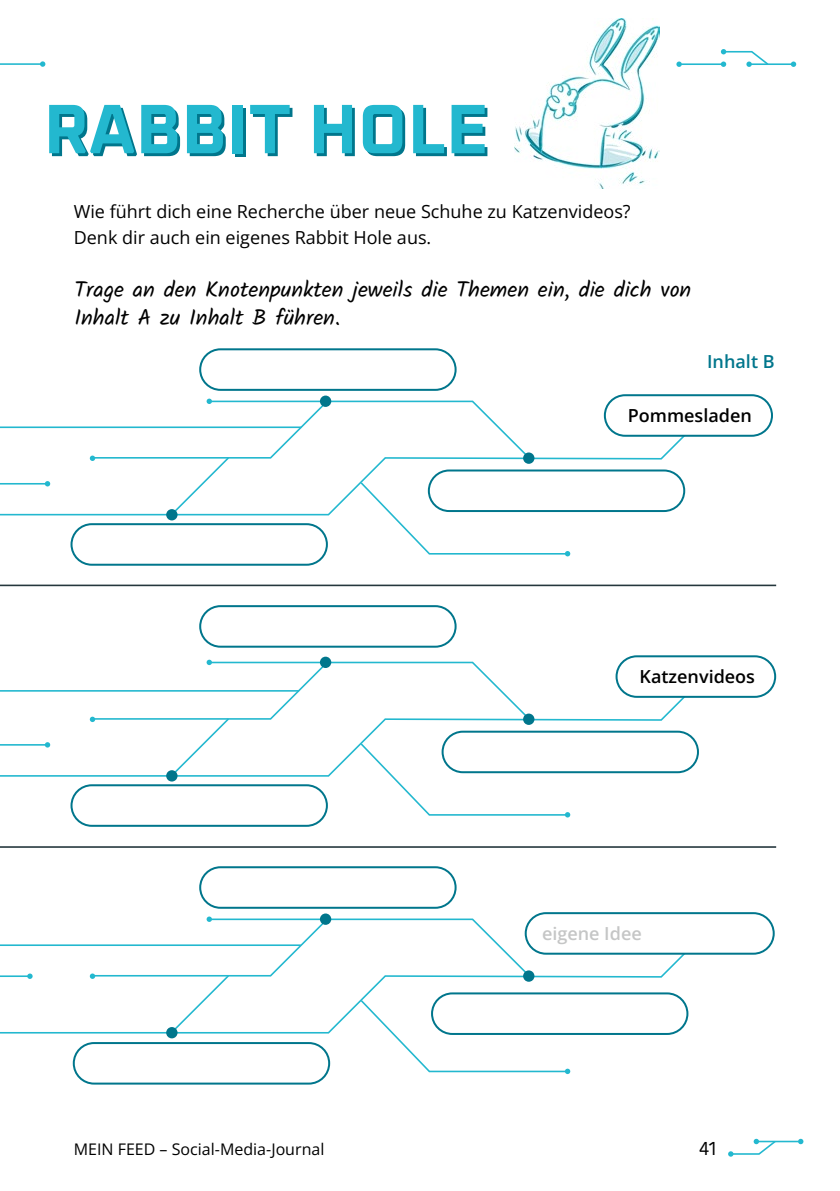
<style>
.page{position:relative;width:840px;height:1191px;background:#fff}
.page>*{position:absolute;margin:0;border:0;box-sizing:border-box;transform-origin:0 0}
.t1{font:700 70px "Oxanium";color:#00768c}
.t2{font:22px/28px "Kalam";color:#000}
.t3{font:20px "Kohinoor Telugu";color:#000}
.t4{font:18px/26px "Open Sans";color:#000}
.t5{font:600 18px "Open Sans";color:#000}
.t6{font:600 18px "Open Sans";color:#c5c6c6}
.t7{font:600 18px "Open Sans";color:#00768c}
.t8{font:16px "Open Sans";color:#000}
</style>
<div class="page">
<svg style="left:797px;top:1138px;width:6px;height:6px"></svg>
<hr style="left:755px;top:1140px;width:43px;height:2px;background:#23b8cf">
<svg style="left:728px;top:1138px;width:48px;height:18px"></svg>
<svg style="left:676px;top:62px;width:5px;height:5px"></svg>
<hr style="left:680px;top:63px;width:44px;height:2px;background:#23b8cf">
<svg style="left:791px;top:62px;width:4px;height:5px"></svg>
<hr style="left:747px;top:63px;width:44px;height:2px;background:#23b8cf">
<svg style="left:720px;top:49px;width:49px;height:18px"></svg>
<img style="left:514px;top:18px;width:145px;height:171px">
<svg style="left:40px;top:61px;width:5px;height:6px"></svg>
<hr style="left:0;top:63px;width:43px;height:2px;background:#23b8cf">
<div style="left:199px;top:605px;width:257px;height:42px;border:2px solid #00768c;border-radius:20px"></div>
<div style="left:70px;top:784px;width:258px;height:43px;border:2px solid #00768c;border-radius:20px"></div>
<svg style="left:0;top:661px;width:699px;height:116px"></svg>
<svg style="left:0;top:661px;width:50px;height:86px"></svg>
<svg style="left:90px;top:659px;width:480px;height:158px"></svg>
<hr style="left:0;top:690px;width:299px;height:1px;background:#23b8cf">
<div style="left:166px;top:770px;width:11px;height:11px;background:#00768c;border-radius:50%"></div>
<div style="left:320px;top:656px;width:11px;height:12px;background:#00768c;border-radius:50%"></div>
<div style="left:523px;top:713px;width:11px;height:12px;background:#00768c;border-radius:50%"></div>
<div style="left:616px;top:656px;width:158px;height:41px;background:#fff;border-radius:20px"></div>
<div style="left:615px;top:655px;width:160px;height:43px;border:2px solid #00768c;border-radius:20px"></div>
<div style="left:199px;top:866px;width:257px;height:42px;border:2px solid #00768c;border-radius:20px"></div>
<div style="left:73px;top:1042px;width:257px;height:42px;border:2px solid #00768c;border-radius:20px"></div>
<svg style="left:0;top:954px;width:719px;height:80px"></svg>
<hr style="left:0;top:944px;width:300px;height:2px;background:#23b8cf">
<svg style="left:0;top:944px;width:33px;height:35px"></svg>
<svg style="left:90px;top:916px;width:480px;height:158px"></svg>
<div style="left:166px;top:1027px;width:11px;height:11px;background:#00768c;border-radius:50%"></div>
<div style="left:320px;top:913px;width:11px;height:12px;background:#00768c;border-radius:50%"></div>
<div style="left:523px;top:970px;width:11px;height:11px;background:#00768c;border-radius:50%"></div>
<div style="left:525px;top:913px;width:248px;height:40px;background:#fff;border-radius:20px"></div>
<div style="left:524px;top:912px;width:250px;height:42px;border:2px solid #00768c;border-radius:20px"></div>
<div style="left:199px;top:348px;width:257px;height:43px;border:2px solid #00768c;border-radius:20px"></div>
<div style="left:70px;top:523px;width:258px;height:43px;border:2px solid #00768c;border-radius:20px"></div>
<svg style="left:0;top:400px;width:686px;height:116px"></svg>
<hr style="left:0;top:426px;width:301px;height:2px;background:#23b8cf">
<svg style="left:0;top:425px;width:50px;height:61px"></svg>
<svg style="left:90px;top:398px;width:480px;height:158px"></svg>
<div style="left:166px;top:509px;width:11px;height:11px;background:#00768c;border-radius:50%"></div>
<div style="left:320px;top:395px;width:11px;height:12px;background:#00768c;border-radius:50%"></div>
<div style="left:523px;top:452px;width:11px;height:12px;background:#00768c;border-radius:50%"></div>
<div style="left:604px;top:395px;width:167px;height:41px;background:#fff;border-radius:20px"></div>
<div style="left:603px;top:394px;width:169px;height:43px;border:2px solid #00768c;border-radius:20px"></div>
<hr style="left:0;top:846px;width:775px;height:2px;background:#25373d">
<hr style="left:0;top:584px;width:775px;height:2px;background:#25373d">
<h1 class="t1" style="left:46px;top:87px;width:446px">RABBIT HOLE</h1>
<p class="t4" style="left:74px;top:198px;width:558px">Wie führt dich eine Recherche über neue Schuhe zu Katzenvideos?<br>Denk dir auch ein eigenes Rabbit Hole aus.</p>
<p class="t2" style="left:74px;top:277px;width:618px">Trage an den Knotenpunkten jeweils die Themen ein, die dich von<br>Inhalt A zu Inhalt B führen.</p>
<p class="t7" style="left:706px;top:349px;width:69px">Inhalt B</p>
<p class="t5" style="left:627px;top:403px;width:126px">Pommesladen</p>
<p class="t5" style="left:639px;top:664px;width:117px">Katzenvideos</p>
<p class="t6" style="left:541px;top:921px;width:101px">eigene Idee</p>
<p class="t8" style="left:74px;top:1137px;width:252px">MEIN FEED – Social-Media-Journal</p>
<p class="t3" style="left:698px;top:1135px;width:19px">41</p>
</div>
